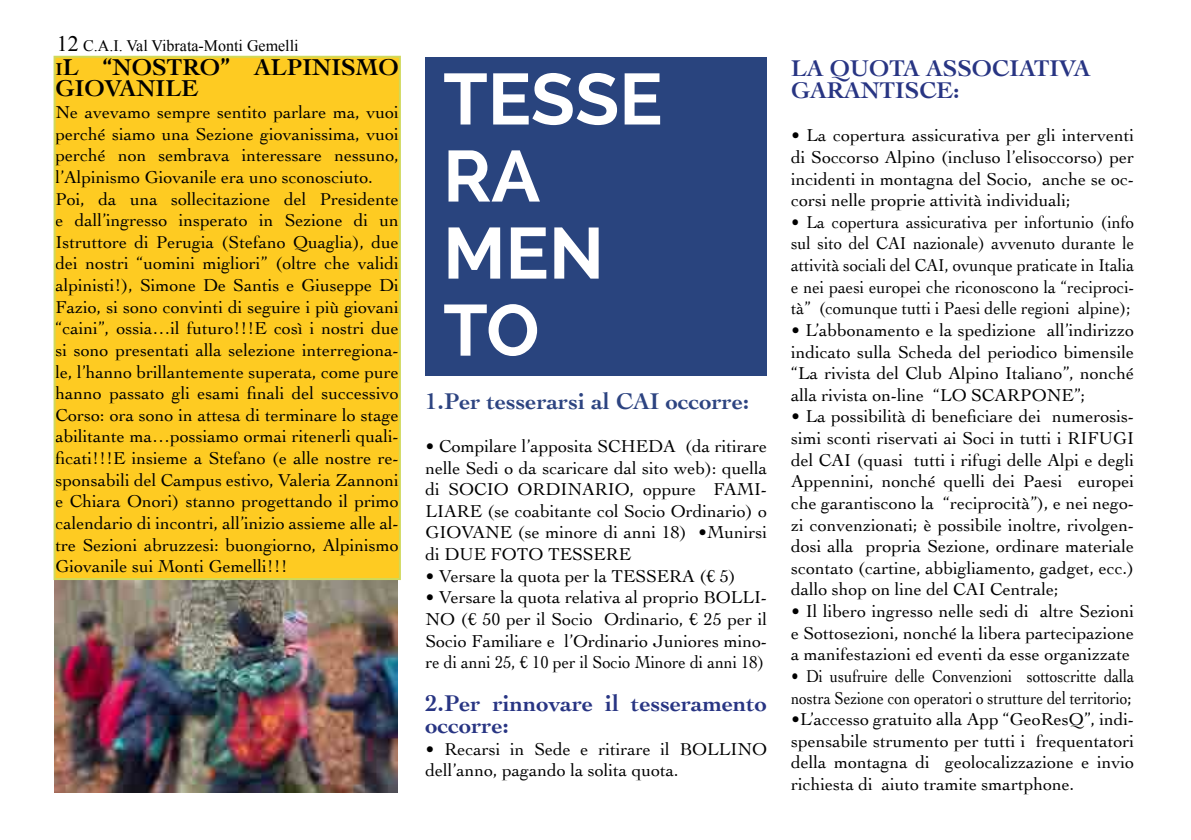
<style>
.page{position:relative;width:1191px;height:840px;background:#fff}
.page>*{position:absolute;margin:0;border:0;box-sizing:border-box;transform-origin:0 0}
.t1{font:700 72px/77px "Raleway";color:#fff}
.t2{font:700 24px/21.6px "Cochin";color:#000}
.t3{font:700 23.8px/21.6px "Cochin";color:#283583}
.t4{font:700 23.8px "Cochin";color:#2d4481}
.t5{font:18px/21.6px "Cochin";color:#000;text-align:justify}
.t6{font:18px/21.6px "Cochin";color:#000;text-align:justify;scale:.93 1}
.t7{font:18px/21.6px "Cochin";color:#000;scale:.85 1}
.t8{font:16px "Times New Roman";color:#000}
.s1{font-size:22px}
.s2{font-size:18px}
</style>
<div class="page">
<div style="left:425px;top:57px;width:342px;height:318px;background:#29447e"></div>
<img style="left:55px;top:579px;width:342px;height:213px">
<div style="left:55px;top:57px;width:345px;height:521px;background:#fecb22"></div>
<div style="left:54px;top:56px;width:347px;height:523px;border:2px solid #d0d95a"></div>
<p class="t8" style="left:57px;top:35px;width:243px"><span class="s1">12</span> C.A.I. Val Vibrata-Monti Gemelli</p>
<h2 class="t2" style="left:56px;top:55px;width:345px"><span class="s2">I</span>L “NOSTRO” ALPINISMO<br>GIOVANILE</h2>
<p class="t5" style="left:56px;top:101px;width:345px;text-align:left">Ne avevamo sempre sentito parlare ma, vuoi perché siamo una Sezione giovanissima, vuoi perché non sembrava interessare nessuno, l’Alpinismo Giovanile era uno sconosciuto.<br>Poi, da una sollecitazione del Presidente e dall’ingresso insperato in Sezione di un Istruttore di Perugia (Stefano Quaglia), due dei nostri “uomini migliori” (oltre che validi alpinisti!), Simone De Santis e Giuseppe Di Fazio, si sono convinti di seguire i più giovani “caini”, ossia…il futuro!!!E così i nostri due si sono presentati alla selezione interregiona&shy;le, l’hanno brillantemente superata, come pure hanno passato gli esami finali del successivo Corso: ora sono in attesa di terminare lo stage abilitante ma…possiamo ormai ritenerli quali&shy;ficati!!!E insieme a Stefano (e alle nostre re&shy;sponsabili del Campus estivo, Valeria Zannoni e Chiara Onori) stanno progettando il primo calendario di incontri, all’inizio assieme alle al&shy;tre Sezioni abruzzesi: buongiorno, Alpinismo Giovanile sui Monti Gemelli!!!</p>
<h1 class="t1" style="left:443px;top:61px;width:221px">TESSE<br>RA<br>MEN<br>TO</h1>
<h3 class="t4" style="left:425px;top:384px;width:325px">1.Per tesserarsi al CAI occorre:</h3>
<p class="t5" style="left:425px;top:434px;width:343px">• Compilare l’apposita SCHEDA (da ritirare nelle Sedi o da scaricare dal sito web): quella di SOCIO ORDINARIO, oppure FAMI-LIARE (se coabitante col Socio Ordinario) o GIOVANE (se minore di anni 18) •Munirsi di DUE FOTO TESSERE</p>
<p class="t5" style="left:425px;top:564px;width:312px">• Versare la quota per la TESSERA (€ 5)</p>
<p class="t5" style="left:425px;top:585px;width:343px">• Versare la quota relativa al proprio BOLLI-NO (€ 50 per il Socio Ordinario, € 25 per il Socio Familiare e l’Ordinario Juniores mino&shy;re di anni 25, € 10 per il Socio Minore di anni 18)</p>
<h3 class="t3" style="left:425px;top:691px;width:343px">2.Per rinnovare il tesseramento occorre:</h3>
<p class="t5" style="left:425px;top:736px;width:343px">• Recarsi in Sede e ritirare il BOLLINO dell’anno, pagando la solita quota.</p>
<h3 class="t3" style="left:791px;top:57px;width:301px">LA QUOTA ASSOCIATIVA<br>GARANTISCE:</h3>
<p class="t5" style="left:791px;top:124px;width:345px">• La copertura assicurativa per gli interventi di Soccorso Alpino (incluso l’elisoccorso) per incidenti in montagna del Socio, anche se oc&shy;corsi nelle proprie attività individuali;</p>
<p class="t6" style="left:791px;top:210px;width:370px">• La copertura assicurativa per infortunio (info sul sito del CAI nazionale) avvenuto durante le attività sociali del CAI, ovunque praticate in Italia e nei paesi europei che riconoscono la “reciproci&shy;tà” (comunque tutti i Paesi delle regioni alpine);</p>
<p class="t5" style="left:791px;top:318px;width:345px">• L’abbonamento e la spedizione all’indirizzo indicato sulla Scheda del periodico bimensile “La rivista del Club Alpino Italiano”, nonché alla rivista on-line “LO SCARPONE”;</p>
<p class="t5" style="left:791px;top:404px;width:345px">• La possibilità di beneficiare dei numerosis&shy;simi sconti riservati ai Soci in tutti i RIFUGI del CAI (quasi tutti i rifugi delle Alpi e degli Appennini, nonché quelli dei Paesi europei che garantiscono la “reciprocità”), e nei nego&shy;zi convenzionati; è possibile inoltre, rivolgen&shy;dosi alla propria Sezione, ordinare materiale scontato (cartine, abbigliamento, gadget, ecc.) dallo shop on line del CAI Centrale;</p>
<p class="t5" style="left:791px;top:599px;width:345px">• Il libero ingresso nelle sedi di altre Sezioni e Sottosezioni, nonché la libera partecipazione a manifestazioni ed eventi da esse organizzate</p>
<p class="t7" style="left:791px;top:664px;width:405px">• Di usufruire delle Convenzioni sottoscritte dalla nostra Sezione con operatori o strutture del territorio;</p>
<p class="t5" style="left:791px;top:707px;width:345px">•L’accesso gratuito alla App “GeoResQ”, indi&shy;spensabile strumento per tutti i frequentatori della montagna di geolocalizzazione e invio richiesta di aiuto tramite smartphone.</p>
</div>
